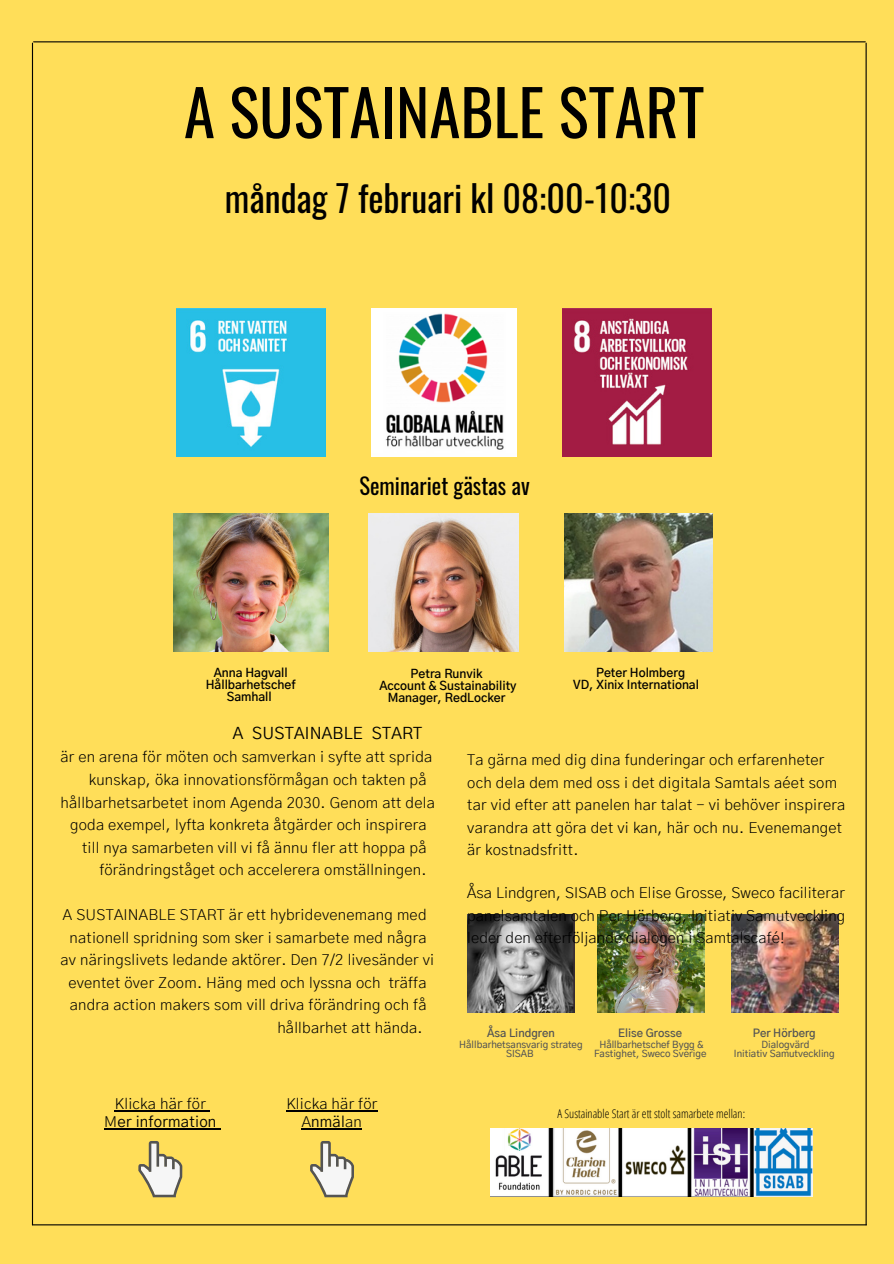
<style>
.page{position:relative;width:894px;height:1264px;background:#fff}
.page>*{position:absolute;margin:0;border:0;box-sizing:border-box;transform-origin:0 0}
.t1{font:63px "Oswald";color:#000}
.t2{font:36px "Oswald";color:#000}
.t3{font:22.5px "Oswald";color:#000}
.t4{font:16.5px "Gothic A1";letter-spacing:.015em;color:#000}
.t5{font:300 15px/22.5px "Gothic A1";letter-spacing:.015em;color:#000}
.t6{font:15px "Gothic A1";letter-spacing:.015em;color:#000}
.t7{font:600 12px/12px "Gothic A1";color:#000;text-align:center}
.t8{font:300 12px "Open Sans Condensed";color:#000}
.t9{font:600 10.95px "Gothic A1";color:#545454}
.t10{font:500 9.6px/9.6px "Gothic A1";color:#545454;text-align:center}
.s1{font-weight:300}
</style>
<div class="page">
<div style="left:0;top:0;width:893px;height:1263px;background:#ffde59"></div>
<img style="left:490px;top:1128px;width:322px;height:68px">
<img style="left:467px;top:914px;width:107px;height:98px">
<img style="left:597px;top:914px;width:107px;height:98px">
<img style="left:731px;top:914px;width:107px;height:98px">
<img style="left:371px;top:308px;width:145px;height:149px">
<hr style="left:34px;top:41px;width:831px;height:1px;background:#000">
<hr style="left:32px;top:1224px;width:834px;height:1px;background:#000">
<hr style="left:32px;top:43px;width:1px;height:1181px;background:#000">
<hr style="left:865px;top:43px;width:1px;height:1181px;background:#000">
<svg style="left:138px;top:1141px;width:44px;height:56px"></svg>
<svg style="left:310px;top:1141px;width:44px;height:56px"></svg>
<img style="left:368px;top:513px;width:150px;height:139px">
<img style="left:176px;top:308px;width:149px;height:149px">
<img style="left:562px;top:308px;width:149px;height:149px">
<img style="left:564px;top:513px;width:147px;height:139px">
<img style="left:173px;top:513px;width:155px;height:139px">
<hr style="left:115px;top:1110px;width:91px;height:1px;background:#000">
<svg style="left:104px;top:1128px;width:13px;height:1px"></svg>
<hr style="left:117px;top:1128px;width:99px;height:1px;background:#000">
<hr style="left:286px;top:1110px;width:91px;height:1px;background:#000">
<hr style="left:311px;top:1128px;width:34px;height:1px;background:#000">
<svg style="left:345px;top:1128px;width:17px;height:1px"></svg>
<p class="t1" style="left:184px;top:63px;width:522px">A SUSTAINABLE START</p>
<p class="t2" style="left:225px;top:170px;width:447px">måndag 7 februari kl 08:00-10:30</p>
<p class="t3" style="left:359px;top:468px;width:172px">Seminariet gästas av</p>
<p class="t7" style="left:214px;top:667px;width:75px">Anna Hagvall</p>
<p class="t7" style="left:206px;top:679px;width:91px">Hållbarhetschef</p>
<p class="t7" style="left:227px;top:691px;width:46px">Samhall</p>
<p class="t7" style="left:410px;top:668px;width:74px">Petra Runvik</p>
<p class="t7" style="left:379px;top:680px;width:139px">Account &amp; Sustainability<br>Manager, RedLocker</p>
<p class="t7" style="left:596px;top:667px;width:90px">Peter Holmberg</p>
<p class="t7" style="left:573px;top:679px;width:127px">VD, Xinix International</p>
<p class="t4" style="left:233px;top:725px;width:191px">A SUSTAINABLE START</p>
<p class="t5" style="left:60px;top:746px;width:373px">är en arena för möten och samverkan i syfte att sprida</p>
<p class="t5" style="left:89px;top:769px;width:339px">kunskap, öka innovationsförmågan och takten på</p>
<p class="t5" style="left:60px;top:791px;width:376px">hållbarhetsarbetet inom Agenda 2030. Genom att dela</p>
<p class="t5" style="left:70px;top:814px;width:358px">goda exempel, lyfta konkreta åtgärder och inspirera</p>
<p class="t5" style="left:82px;top:836px;width:346px">till nya samarbeten vill vi få ännu fler att hoppa på</p>
<p class="t5" style="left:99px;top:859px;width:328px">förändringståget och accelerera omställningen.</p>
<p class="t5" style="left:63px;top:904px;width:365px">A SUSTAINABLE START är ett hybridevenemang med</p>
<p class="t5" style="left:70px;top:927px;width:358px">nationell spridning som sker i samarbete med några</p>
<p class="t5" style="left:60px;top:949px;width:375px">av näringslivets ledande aktörer. Den 7/2 livesänder vi</p>
<p class="t5" style="left:68px;top:972px;width:359px">eventet över Zoom. Häng med och lyssna och träffa</p>
<p class="t5" style="left:70px;top:994px;width:358px">andra action makers som vill driva förändring och få</p>
<p class="t5" style="left:277px;top:1017px;width:147px">hållbarhet att hända.</p>
<p class="t5" style="left:115px;top:1093px;width:92px">Klicka här för</p>
<p class="t6" style="left:104px;top:1115px;width:113px"><span class="s1">M</span>er information</p>
<p class="t5" style="left:286px;top:1093px;width:92px">Klicka här för</p>
<p class="t6" style="left:301px;top:1115px;width:62px"><span class="s1">A</span>nmäl<span class="s1">an</span></p>
<p class="t5" style="left:467px;top:749px;width:379px">Ta gärna med dig dina funderingar och erfarenheter och dela dem med oss i det digitala Samtals aéet som tar vid efter att panelen har talat - vi behöver inspirera varandra att göra det vi kan, här och nu. Evenemanget är kostnadsfritt.</p>
<p class="t5" style="left:467px;top:882px;width:379px;text-align:justify">Åsa Lindgren, SISAB och Elise Grosse, Sweco faciliterar panelsamtalen och Per Hörberg, Initiativ Samutveckling leder den efterföljande dialogen i Samtalscafé!</p>
<p class="t9" style="left:487px;top:1028px;width:69px">Åsa Lindgren</p>
<p class="t10" style="left:459px;top:1039px;width:125px">Hållbarhetsansvarig strateg<br>SISAB</p>
<p class="t9" style="left:618px;top:1028px;width:65px">Elise Grosse</p>
<p class="t10" style="left:594px;top:1039px;width:114px">Hållbarhetschef Bygg &amp;<br>Fastighet, Sweco Sverige</p>
<p class="t9" style="left:752px;top:1028px;width:64px">Per Hörberg</p>
<p class="t10" style="left:761px;top:1039px;width:49px">Dialogvärd</p>
<p class="t10" style="left:733px;top:1049px;width:102px">Initiativ Samutveckling</p>
<p class="t8" style="left:557px;top:1105px;width:189px">A Sustainable Start är ett stolt samarbete mellan:</p>
</div>
